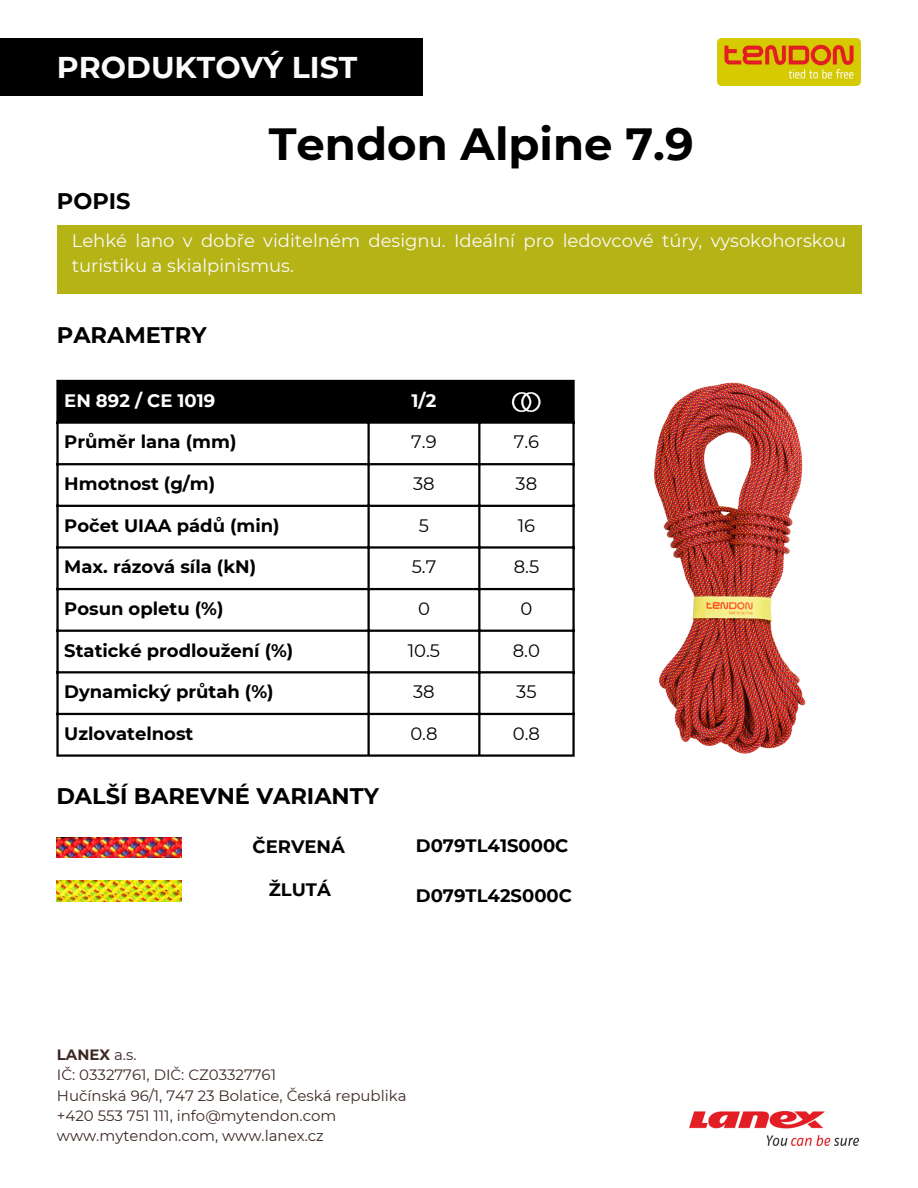
<style>
.page{position:relative;width:918px;height:1188px;background:#fff}
.page>*{position:absolute;margin:0;border:0;box-sizing:border-box;transform-origin:0 0}
.t1{font:700 45px "Montserrat";color:#000}
.t2{font:700 30px "Montserrat";color:#fafbfa}
.t3{font:700 22.5px "Montserrat";color:#000}
.t4{font:700 18px "Montserrat";color:#000}
.t5{font:18px/24.8px "Montserrat";color:#fafbfa}
.t6{font:18px "Montserrat";color:#000}
.t7{font:700 18px "Montserrat";color:#fff}
.t8{font:15px "Montserrat";color:#3c2924}
.t9{font:700 15px "Montserrat";color:#3c2924}
.s1{font-weight:400}
</style>
<div class="page">
<img style="left:654px;top:382px;width:152px;height:372px">
<div style="left:57px;top:225px;width:804px;height:68px;background:#b5b315"></div>
<div style="left:0;top:38px;width:423px;height:58px;background:#000"></div>
<hr style="left:56px;top:382px;width:3px;height:372px;background:#000">
<hr style="left:367px;top:382px;width:3px;height:372px;background:#000">
<hr style="left:478px;top:382px;width:2px;height:372px;background:#000">
<hr style="left:572px;top:382px;width:3px;height:372px;background:#000">
<hr style="left:56px;top:380px;width:519px;height:2px;background:#000">
<hr style="left:56px;top:421px;width:519px;height:3px;background:#000">
<hr style="left:56px;top:463px;width:519px;height:2px;background:#000">
<hr style="left:56px;top:505px;width:519px;height:2px;background:#000">
<hr style="left:56px;top:546px;width:519px;height:3px;background:#000">
<hr style="left:56px;top:588px;width:519px;height:2px;background:#000">
<hr style="left:56px;top:630px;width:519px;height:2px;background:#000">
<hr style="left:56px;top:671px;width:519px;height:2px;background:#000">
<hr style="left:56px;top:713px;width:519px;height:2px;background:#000">
<hr style="left:56px;top:754px;width:519px;height:3px;background:#000">
<img style="left:718px;top:38px;width:143px;height:48px">
<img style="left:690px;top:1112px;width:168px;height:33px">
<img style="left:57px;top:837px;width:125px;height:21px">
<img style="left:56px;top:880px;width:125px;height:21px">
<div style="left:59px;top:382px;width:513px;height:39px;background:#000"></div>
<p class="t2" style="left:57px;top:49px;width:302px">PRODUKTOVÝ LIST</p>
<h4 class="t3" style="left:57px;top:187px;width:75px">POPIS</h4>
<p class="t1" style="left:269px;top:116px;width:426px">Tendon Alpine 7.9</p>
<p class="t5" style="left:72px;top:229px;width:776px">Lehké lano v dobře viditelném designu. Ideální pro ledovcové túry, vysokohorskou turistiku a skialpinismus.</p>
<h4 class="t3" style="left:57px;top:322px;width:151px">PARAMETRY</h4>
<p class="t7" style="left:64px;top:389px;width:153px">EN 892 / CE 1019</p>
<h2 class="t7" style="left:412px;top:389px;width:26px">1/2</h2>
<h1 class="t4" style="left:64px;top:431px;width:174px">Průměr lana (mm)</h1>
<h3 class="t6" style="left:411px;top:431px;width:27px">7.9</h3>
<h5 class="t6" style="left:514px;top:431px;width:27px">7.6</h5>
<h3 class="t4" style="left:64px;top:473px;width:153px">Hmotnost (g/m)</h3>
<p class="t6" style="left:413px;top:473px;width:23px">38</p>
<p class="t6" style="left:516px;top:473px;width:23px">38</p>
<p class="t4" style="left:64px;top:514px;width:217px">Počet UIAA pádů (min)</p>
<p class="t6" style="left:419px;top:514px;width:12px">5</p>
<p class="t6" style="left:518px;top:514px;width:19px">16</p>
<p class="t4" style="left:64px;top:556px;width:193px">Max. rázová síla (kN)</p>
<p class="t6" style="left:412px;top:556px;width:26px">5.7</p>
<p class="t6" style="left:514px;top:556px;width:27px">8.5</p>
<p class="t4" style="left:64px;top:598px;width:161px">Posun opletu (%)</p>
<p class="t6" style="left:418px;top:598px;width:13px">0</p>
<p class="t6" style="left:520px;top:598px;width:13px">0</p>
<p class="t4" style="left:64px;top:639px;width:231px">Statické prodloužení (%)</p>
<p class="t6" style="left:408px;top:639px;width:34px">10.5</p>
<p class="t6" style="left:513px;top:639px;width:29px">8.0</p>
<p class="t4" style="left:64px;top:681px;width:211px">Dynamický průtah (%)</p>
<p class="t6" style="left:413px;top:681px;width:23px">38</p>
<p class="t6" style="left:516px;top:681px;width:22px">35</p>
<p class="t4" style="left:64px;top:722px;width:131px">Uzlovatelnost</p>
<p class="t6" style="left:410px;top:722px;width:29px">0.8</p>
<p class="t6" style="left:513px;top:722px;width:29px">0.8</p>
<p class="t3" style="left:56px;top:782px;width:324px">DALŠÍ BAREVNÉ VARIANTY</p>
<p class="t4" style="left:253px;top:836px;width:94px">ČERVENÁ</p>
<p class="t4" style="left:416px;top:835px;width:154px">D079TL41S000C</p>
<p class="t4" style="left:269px;top:878px;width:64px">ŽLUTÁ</p>
<p class="t4" style="left:416px;top:885px;width:158px">D079TL42S000C</p>
<p class="t9" style="left:57px;top:1046px;width:81px">LANEX <span class="s1">a.s.</span></p>
<p class="t8" style="left:57px;top:1066px;width:221px">IČ: 03327761, DIČ: CZ03327761</p>
<h3 class="t8" style="left:57px;top:1086px;width:351px">Hučínská 96/1, 747 23 Bolatice, Česká republika</h3>
<h4 class="t8" style="left:57px;top:1106px;width:281px">+420 553 751 111, info@mytendon.com</h4>
<h4 class="t8" style="left:57px;top:1127px;width:268px">www.mytendon.com, www.lanex.cz</h4>
</div>
